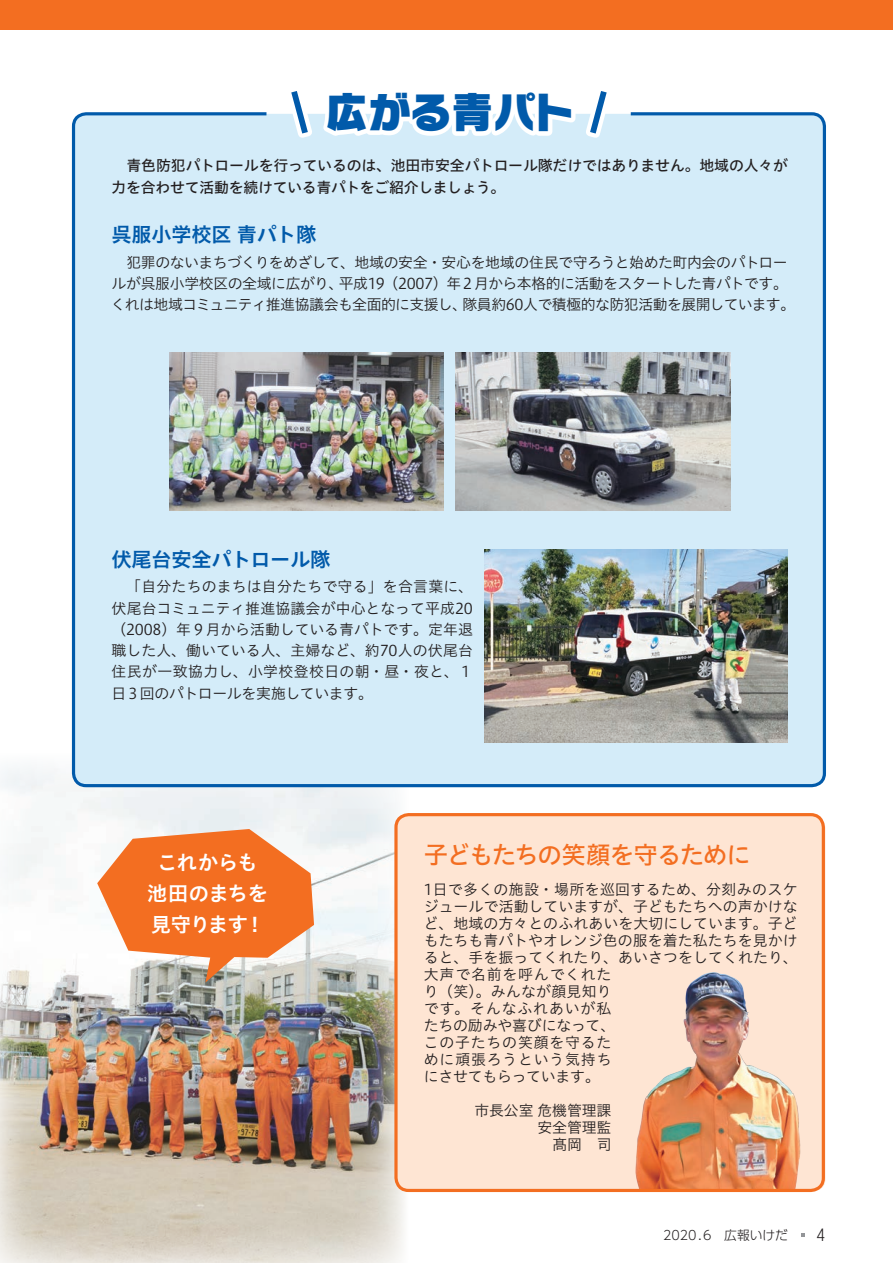
<style>
.page{position:relative;width:893px;height:1263px;background:#fff}
.page>*{position:absolute;margin:0;border:0;box-sizing:border-box;transform-origin:0 0}
.t1{font:42.45px "Rodin NTLG Pro UB";letter-spacing:-.02em;color:#015aaa}
.t2{font:24.45px "Hiragino UD Sans Std W5";letter-spacing:-.05em;color:#f36e21}
.t3{font:20.25px "Hiragino UD Sans Std W6";letter-spacing:-.01em;color:#015aaa}
.t4{font:20.25px/30.8px "Hiragino UD Sans Std W6";letter-spacing:-.015em;color:#fff;text-align:center}
.t5{font:14.85px/17px "Hiragino UD Sans Std W3";letter-spacing:-.005em;color:#231f20}
.t6{font:14.85px/21.3px "Hiragino UD Sans Std W3";letter-spacing:-.035em;color:#231f20}
.t7{font:14.85px/21.3px "Hiragino UD Sans Std W5";letter-spacing:-.015em;color:#231f20}
.t8{font:300 12.75px "UD Shin Go Pr 6";color:#231f20}
.s1{font-size:15.9px}
</style>
<div class="page">
<img style="left:0;top:753px;width:408px;height:510px">
<div style="left:396px;top:816px;width:429px;height:375px;background:#fee5d3;border-radius:13px"></div>
<div style="left:72px;top:112px;width:754px;height:675px;background:#d4ecf9;border:3px solid #015aaa;border-radius:13px"></div>
<img style="left:169px;top:352px;width:275px;height:158px">
<img style="left:485px;top:549px;width:302px;height:194px">
<img style="left:456px;top:352px;width:274px;height:158px">
<img style="left:636px;top:973px;width:165px;height:215px">
<div style="left:0;top:0;width:893px;height:30px;background:#f36e21"></div>
<svg style="left:97px;top:829px;width:217px;height:153px"></svg>
<div style="left:394px;top:813px;width:431px;height:379px;border:3px solid #f36e21;border-radius:13px"></div>
<svg style="left:801px;top:1233px;width:3px;height:4px"></svg>
<svg style="left:281px;top:112px;width:336px;height:26px"></svg>
<h1 class="t1" style="left:326px;top:82px;width:251px">広がる青パト</h1>
<p class="t7" style="left:112px;top:154px;width:678px">　青色防犯パトロールを行っているのは、池田市安全パトロール隊だけではありません。地域の人々が力を合わせて活動を続けている青パトをご紹介しましょう。</p>
<h3 class="t3" style="left:111px;top:219px;width:206px">呉服小学校区 青パト隊</h3>
<p class="t6" style="left:111px;top:250px;width:686px">　犯罪のないまちづくりをめざして、地域の安全・安心を地域の住民で守ろうと始めた町内会のパトロールが呉服小学校区の全域に広がり、平成19（2007）年２月から本格的に活動をスタートした青パトです。くれは地域コミュニティ推進協議会も全面的に支援し、隊員約60人で積極的な防犯活動を展開しています。</p>
<h3 class="t3" style="left:112px;top:544px;width:220px">伏尾台安全パトロール隊</h3>
<p class="t5" style="left:111px;top:575px;width:364px;line-height:21.3px;text-align:justify">　「自分たちのまちは自分たちで守る」を合言葉に、伏尾台コミュニティ推進協議会が中心となって平成20（2008）年９月から活動している青パトです。定年退職した人、働いている人、主婦など、約70人の伏尾台住民が一致協力し、小学校登校日の朝・昼・夜と、１日３回のパトロールを実施しています。</p>
<h3 class="t4" style="left:147px;top:846px;width:122px">これからも池田のまちを見守ります！</h3>
<h2 class="t2" style="left:424px;top:836px;width:329px">子どもたちの笑顔を守るために</h2>
<p class="t5" style="left:424px;top:880px;width:375px">1日で多くの施設・場所を巡回するため、分刻みのスケジュールで活動していますが、子どもたちへの声かけなど、地域の方々とのふれあいを大切にしています。子どもたちも青パトやオレンジ色の服を着た私たちを見かけると、手を振ってくれたり、あいさつをしてくれたり、大声で名前を呼んでくれた<br>り（笑）。みんなが顔見知り<br>です。そんなふれあいが私<br>たちの励みや喜びになって、<br>この子たちの笑顔を守るた<br>めに頑張ろうという気持ち<br>にさせてもらっています。</p>
<p class="t5" style="left:474px;top:1101px;width:139px">市長公室 危機管理課</p>
<p class="t5" style="left:537px;top:1118px;width:90px">安全管理監　</p>
<p class="t5" style="left:552px;top:1135px;width:61px">髙岡　司</p>
<p class="t8" style="left:663px;top:1225px;width:163px">2020.6　広報いけだ　 <span class="s1">4</span></p>
</div>
